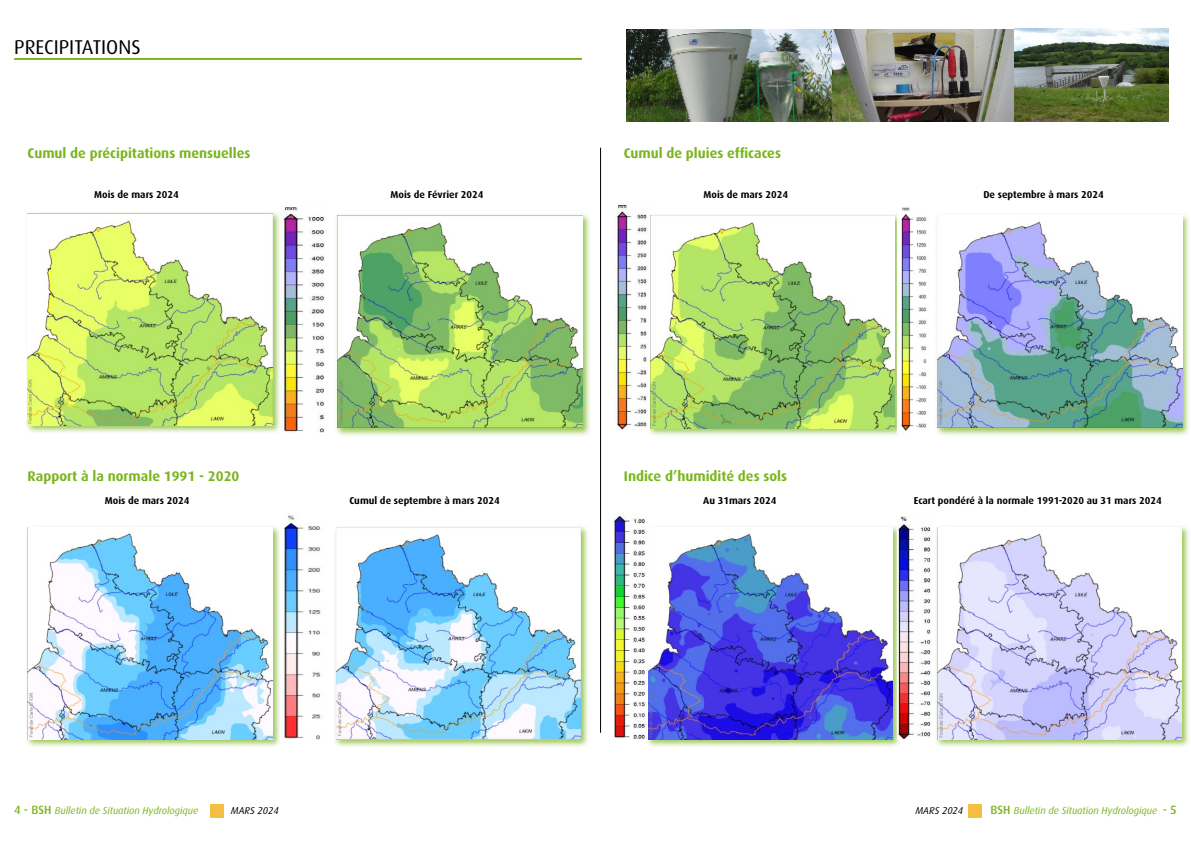
<style>
.page{position:relative;width:1191px;height:842px;background:#fff}
.page>*{position:absolute;margin:0;border:0;box-sizing:border-box;transform-origin:0 0}
.t1{font:20px "Dax OT";color:#000}
.t2{font:700 14px "Dax OT";color:#7ab51d}
.t3{font:700 10px "Dax OT";color:#000}
.t4{font:italic 10px "Dax OT";color:#7ab51d}
.t5{font:italic 10px "Dax OT";color:#000}
.s1{font-weight:500;font-style:normal;font-size:12px}
</style>
<div class="page">
<div style="left:211px;top:805px;width:13px;height:13px;background:#f3be41"></div>
<div style="left:968px;top:805px;width:13px;height:13px;background:#f3be41"></div>
<div style="left:647px;top:213px;width:256px;height:224px;background:#7ab51d;opacity:.75"></div>
<img style="left:650px;top:216px;width:244px;height:212px">
<img style="left:626px;top:28px;width:542px;height:94px">
<hr style="left:14px;top:58px;width:567px;height:2px;background:#7ab51f">
<div style="left:645px;top:524px;width:256px;height:224px;background:#7ab51d;opacity:.75"></div>
<img style="left:648px;top:527px;width:244px;height:212px">
<div style="left:934px;top:524px;width:256px;height:224px;background:#7ab51d;opacity:.75"></div>
<img style="left:937px;top:527px;width:245px;height:212px">
<div style="left:25px;top:210px;width:256px;height:224px;background:#7ab51d;opacity:.75"></div>
<img style="left:28px;top:213px;width:245px;height:213px">
<div style="left:25px;top:524px;width:256px;height:224px;background:#7ab51d;opacity:.75"></div>
<img style="left:28px;top:527px;width:244px;height:213px">
<img style="left:614px;top:515px;width:34px;height:225px">
<img style="left:897px;top:516px;width:34px;height:223px">
<hr style="left:600px;top:148px;width:1px;height:585px;background:#000">
<img style="left:280px;top:207px;width:44px;height:226px">
<img style="left:280px;top:515px;width:41px;height:225px">
<img style="left:616px;top:205px;width:34px;height:225px">
<div style="left:334px;top:212px;width:257px;height:224px;background:#7ab51d;opacity:.75"></div>
<img style="left:337px;top:215px;width:245px;height:213px">
<div style="left:934px;top:213px;width:256px;height:224px;background:#7ab51d;opacity:.75"></div>
<img style="left:938px;top:215px;width:244px;height:213px">
<img style="left:897px;top:207px;width:30px;height:226px">
<div style="left:333px;top:524px;width:256px;height:224px;background:#7ab51d;opacity:.75"></div>
<img style="left:336px;top:527px;width:245px;height:213px">
<h1 class="t1" style="left:14px;top:36px;width:128px">PRECIPITATIONS</h1>
<h2 class="t2" style="left:28px;top:146px;width:224px">Cumul de précipitations mensuelles</h2>
<h2 class="t2" style="left:624px;top:146px;width:159px">Cumul de pluies efficaces</h2>
<p class="t3" style="left:94px;top:189px;width:86px">Mois de mars 2024</p>
<p class="t3" style="left:983px;top:189px;width:122px">De septembre à mars 2024</p>
<p class="t3" style="left:390px;top:189px;width:94px">Mois de Février 2024</p>
<p class="t3" style="left:703px;top:189px;width:86px">Mois de mars 2024</p>
<h2 class="t2" style="left:28px;top:469px;width:213px">Rapport à la normale 1991 - 2020</h2>
<p class="t3" style="left:105px;top:495px;width:86px">Mois de mars 2024</p>
<p class="t3" style="left:349px;top:495px;width:152px">Cumul de septembre à mars 2024</p>
<h2 class="t2" style="left:624px;top:469px;width:165px">Indice d’humidité des sols</h2>
<p class="t3" style="left:703px;top:495px;width:75px">Au 31mars 2024</p>
<p class="t3" style="left:914px;top:495px;width:249px">Ecart pondéré à la normale 1991-2020 au 31 mars 2024</p>
<p class="t4" style="left:14px;top:805px;width:186px"><span class="s1">4 - BSH</span> Bulletin de Situation Hydrologique</p>
<p class="t5" style="left:231px;top:805px;width:49px">MARS 2024</p>
<p class="t5" style="left:915px;top:805px;width:49px">MARS 2024</p>
<p class="t4" style="left:990px;top:805px;width:188px"><span class="s1">BSH</span> Bulletin de Situation Hydrologique <span class="s1">- 5</span></p>
</div>
